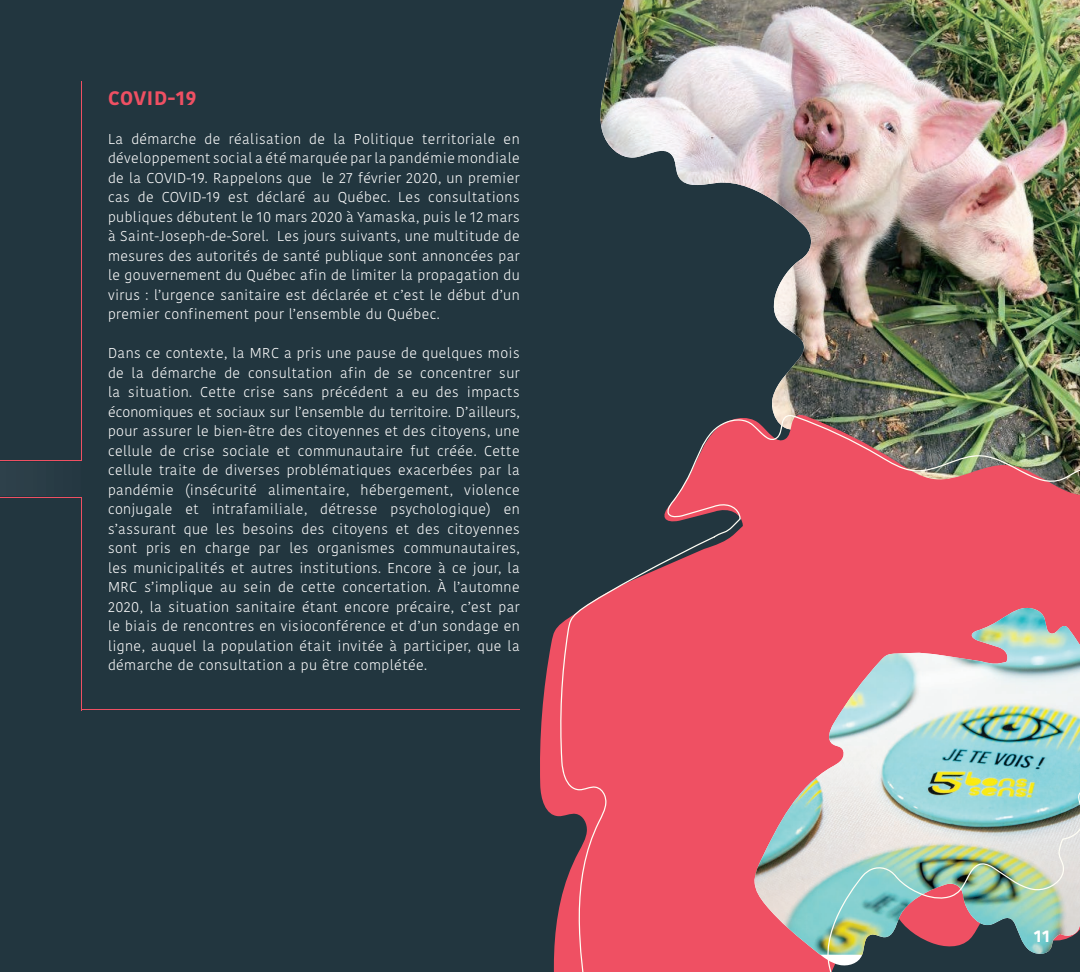
<style>
.page{position:relative;width:1080px;height:972px;background:#22363f}
.page>*{position:absolute;margin:0;border:0;box-sizing:border-box;transform-origin:0 0}
.t1{font:700 19.5px "Kohinoor Devanagari";letter-spacing:.03em;color:#ef5063}
.t2{font:700 16.5px "Kohinoor Devanagari";color:#fff}
.t3{font:300 14.25px/19.5px "Kohinoor Devanagari";letter-spacing:.03em;color:#fff;text-align:justify}
</style>
<div class="page">
<hr style="left:0;top:497px;width:81px;height:1px;background:#ef5063">
<hr style="left:0;top:460px;width:81px;height:1px;background:#ef5063">
<img style="left:600px;top:0;width:480px;height:413px">
<svg style="left:540px;top:413px;width:540px;height:559px"></svg>
<img style="left:559px;top:415px;width:521px;height:557px">
<hr style="left:81px;top:709px;width:439px;height:1px;background:#ef5063">
<hr style="left:81px;top:497px;width:1px;height:213px;background:#ef5063">
<hr style="left:81px;top:81px;width:1px;height:380px;background:#ef5063">
<div style="left:0;top:462px;width:81px;height:33px;background:#2a3d47"></div>
<h1 class="t1" style="left:108px;top:81px;width:90px">COVID-19</h1>
<p class="t3" style="left:108px;top:129px;width:413px">La démarche de réalisation de la Politique territoriale en développement social a été marquée par la pandémie mondiale de la COVID-19. Rappelons que le 27 février 2020, un premier cas de COVID-19 est déclaré au Québec. Les consultations publiques débutent le 10 mars 2020 à Yamaska, puis le 12 mars à Saint-Joseph-de-Sorel. Les jours suivants, une multitude de mesures des autorités de santé publique sont annoncées par le gouvernement du Québec afin de limiter la propagation du virus : l’urgence sanitaire est déclarée et c’est le début d’un premier confinement pour l’ensemble du Québec.</p>
<p class="t3" style="left:108px;top:344px;width:413px">Dans ce contexte, la MRC a pris une pause de quelques mois de la démarche de consultation afin de se concentrer sur la situation. Cette crise sans précédent a eu des impacts économiques et sociaux sur l’ensemble du territoire. D’ailleurs, pour assurer le bien-être des citoyennes et des citoyens, une cellule de crise sociale et communautaire fut créée. Cette cellule traite de diverses problématiques exacerbées par la pandémie (insécurité alimentaire, hébergement, violence conjugale et intrafamiliale, détresse psychologique) en s’assurant que les besoins des citoyens et des citoyennes sont pris en charge par les organismes communautaires, les municipalités et autres institutions. Encore à ce jour, la MRC s’implique au sein de cette concertation. À l’automne 2020, la situation sanitaire étant encore précaire, c’est par le biais de rencontres en visioconférence et d’un sondage en ligne, auquel la population était invitée à participer, que la démarche de consultation a pu être complétée.</p>
<p class="t2" style="left:1034px;top:921px;width:18px">11</p>
</div>
